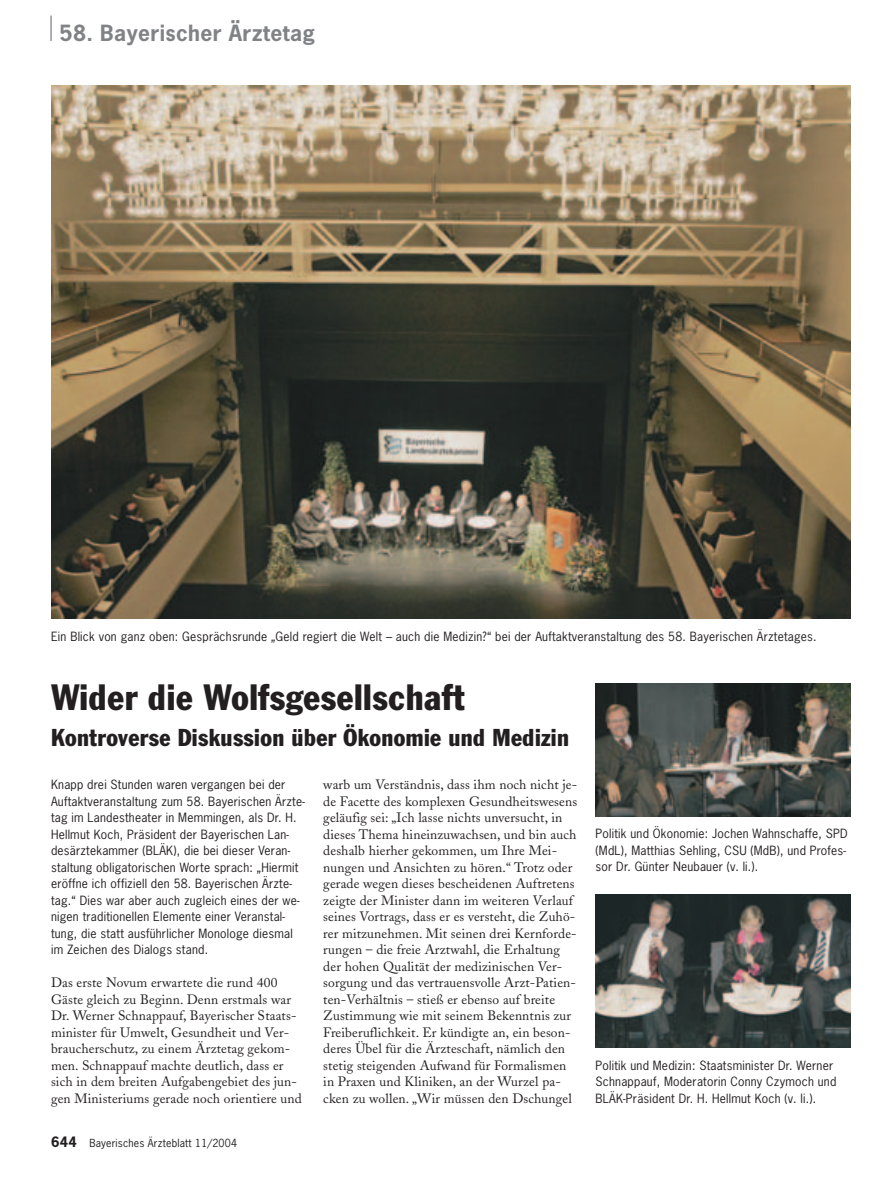
<style>
.page{position:relative;width:893px;height:1190px;background:#fff}
.page>*{position:absolute;margin:0;border:0;box-sizing:border-box;transform-origin:0 0}
.t1{font:condensed 36px "Franklin Gothic";letter-spacing:.015em;color:#231f20}
.t2{font:condensed 24px "Franklin Gothic";letter-spacing:.015em;color:#231f20}
.t3{font:700 21px "News Gothic";letter-spacing:.02em;color:#808285}
.t4{font:13.5px/16.5px "Adobe Caslon";letter-spacing:.01em;color:#231f20}
.t5{font:12px/16.5px "News Gothic";letter-spacing:.015em;color:#231f20}
.t6{font:10.5px "News Gothic";letter-spacing:.015em;color:#231f20}
.s1{font-weight:700;font-size:13.5px}
</style>
<div class="page">
<hr style="left:50px;top:16px;width:2px;height:25px;background:#808285">
<img style="left:51px;top:86px;width:799px;height:532px">
<img style="left:595px;top:683px;width:255px;height:133px">
<img style="left:595px;top:895px;width:255px;height:152px">
<h3 class="t3" style="left:60px;top:25px;width:257px">58. Bayerischer Ärztetag</h3>
<p class="t5" style="left:51px;top:629px;width:767px">Ein Blick von ganz oben: Gesprächsrunde „Geld regiert die Welt – auch die Medizin?“ bei der Auftaktveranstaltung des 58. Bayerischen Ärztetages.</p>
<h1 class="t1" style="left:51px;top:684px;width:415px">Wider die Wolfsgesellschaft</h1>
<h2 class="t2" style="left:51px;top:729px;width:519px">Kontroverse Diskussion über Ökonomie und Medizin</h2>
<p class="t5" style="left:51px;top:777px;width:255px">Knapp drei Stunden waren vergangen bei der Auftaktveranstaltung zum 58. Bayerischen Ärzte&shy;tag im Landestheater in Memmingen, als Dr. H.<br>Hellmut Koch, Präsident der Bayerischen Lan&shy;desärztekammer (BLÄK), die bei dieser Veran&shy;staltung obligatorischen Worte sprach: „Hiermit eröffne ich offiziell den 58. Bayerischen Ärzte&shy;tag.“ Dies war aber auch zugleich eines der we&shy;nigen traditionellen Elemente einer Veranstal&shy;tung, die statt ausführlicher Monologe diesmal im Zeichen des Dialogs stand.</p>
<p class="t4" style="left:51px;top:976px;width:252px">Das erste Novum erwartete die rund 400<br>Gäste gleich zu Beginn. Denn erstmals war Dr. Werner Schnappauf, Bayerischer Staats&shy;minister für Umwelt, Gesundheit und Ver&shy;braucherschutz, zu einem Ärztetag gekom&shy;men. Schnappauf machte deutlich, dass er sich in dem breiten Aufgabengebiet des jun&shy;gen Ministeriums gerade noch orientiere und</p>
<p class="t6" style="left:51px;top:1138px;width:187px"><span class="s1">644</span> Bayerisches Ärzteblatt 11/2004</p>
<p class="t4" style="left:323px;top:778px;width:255px">warb um Verständnis, dass ihm noch nicht je&shy;de Facette des komplexen Gesundheitswesens geläufig sei: „Ich lasse nichts unversucht, in dieses Thema hineinzuwachsen, und bin auch deshalb hierher gekommen, um Ihre Mei&shy;nungen und Ansichten zu hören.“ Trotz oder gerade wegen dieses bescheidenen Auftretens zeigte der Minister dann im weiteren Verlauf seines Vortrags, dass er es versteht, die Zuhö&shy;rer mitzunehmen. Mit seinen drei Kernforde&shy;rungen – die freie Arztwahl, die Erhaltung der hohen Qualität der medizinischen Ver&shy;sorgung und das vertrauensvolle Arzt-Patien&shy;ten-Verhältnis – stieß er ebenso auf breite Zustimmung wie mit seinem Bekenntnis zur Freiberuflichkeit. Er kündigte an, ein beson&shy;deres Übel für die Ärzteschaft, nämlich den stetig steigenden Aufwand für Formalismen in Praxen und Kliniken, an der Wurzel pa&shy;cken zu wollen. „Wir müssen den Dschungel</p>
<p class="t5" style="left:595px;top:826px;width:254px">Politik und Ökonomie: Jochen Wahnschaffe, SPD (MdL), Matthias Sehling, CSU (MdB), und Profes&shy;sor Dr. Günter Neubauer (v. li.).</p>
<p class="t5" style="left:595px;top:1058px;width:242px">Politik und Medizin: Staatsminister Dr. Werner<br>Schnappauf, Moderatorin Conny Czymoch und<br>BLÄK-Präsident Dr. H. Hellmut Koch (v. li.).</p>
</div>
